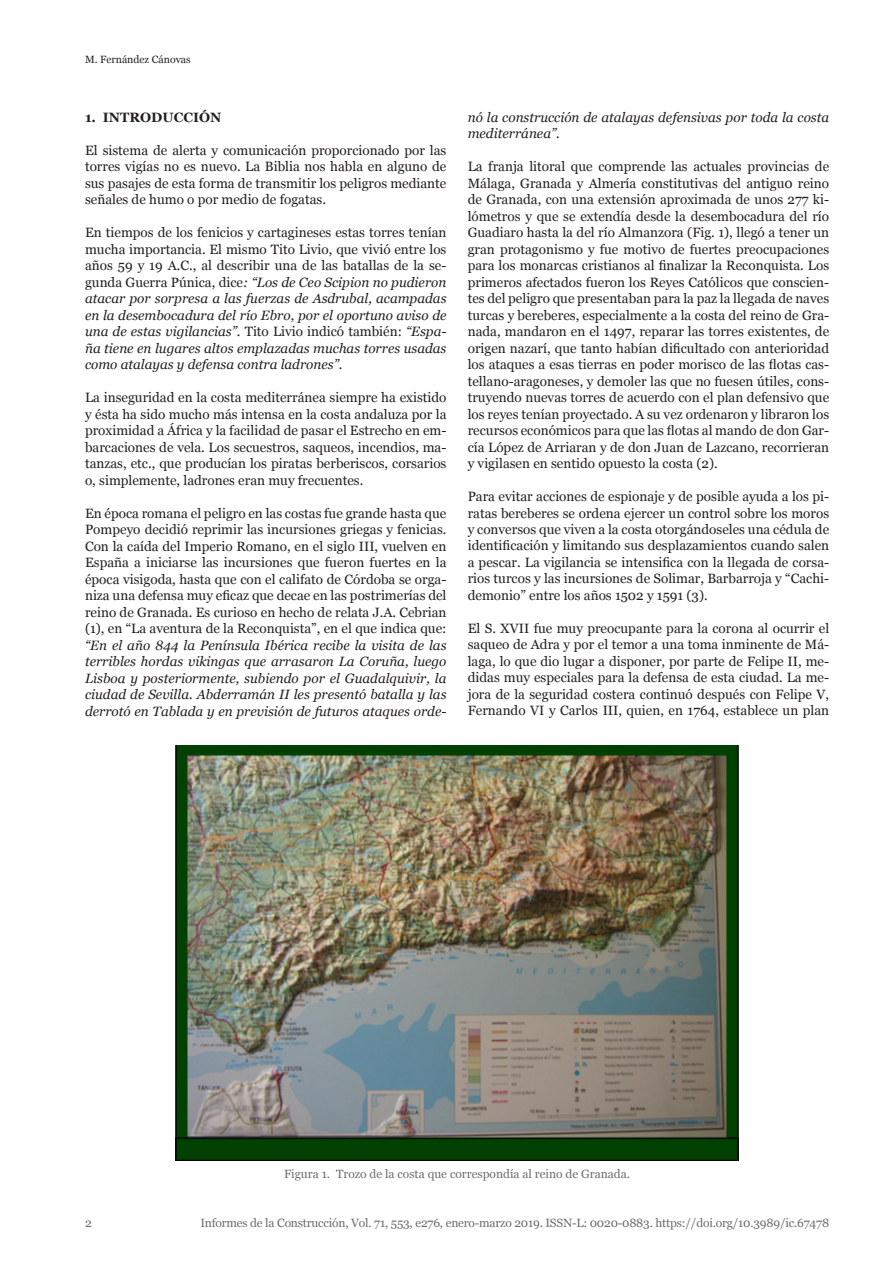
<style>
.page{position:relative;width:893px;height:1263px;background:#fff}
.page>*{position:absolute;margin:0;border:0;box-sizing:border-box;transform-origin:0 0}
.t1{font:13.5px/16.5px "Georgia";color:#231f20;text-align:justify}
.t2{font:italic 13.5px/16.5px "Georgia";color:#231f20;text-align:justify}
.t3{font:700 13.5px "Georgia";color:#231f20}
.t4{font:12px "Georgia";letter-spacing:-.015em;color:#6c6d70}
.t5{font:10.5px "Georgia";color:#231f20}
.s1{font-style:normal}
</style>
<div class="page">
<img style="left:175px;top:745px;width:564px;height:415px">
<p class="t5" style="left:85px;top:54px;width:107px">M. Fernández Cánovas</p>
<p class="t3" style="left:85px;top:109px;width:138px">1. INTRODUCCIÓN</p>
<p class="t1" style="left:85px;top:142px;width:363px">El sistema de alerta y comunicación proporcionado por las torres vigías no es nuevo. La Biblia nos habla en alguno de sus pasajes de esta forma de transmitir los peligros mediante señales de humo o por medio de fogatas.</p>
<p class="t2" style="left:85px;top:224px;width:363px"><span class="s1">En tiempos de los fenicios y cartagineses estas torres tenían mucha importancia. El mismo Tito Livio, que vivió entre los años 59 y 19 A.C., al describir una de las batallas de la se&shy;gunda Guerra Púnica, dice</span>: “Los de Ceo Scipion no pudieron atacar por sorpresa a las fuerzas de Asdrubal, acampadas en la desembocadura del río Ebro, por el oportuno aviso de una de estas vigilancias”<span class="s1">. Tito Livio indicó también:</span> “Espa&shy;ña tiene en lugares altos emplazadas muchas torres usadas como atalayas y defensa contra ladrones”<span class="s1">.</span></p>
<p class="t1" style="left:85px;top:389px;width:363px">La inseguridad en la costa mediterránea siempre ha existido y ésta ha sido mucho más intensa en la costa andaluza por la proximidad a África y la facilidad de pasar el Estrecho en em&shy;barcaciones de vela. Los secuestros, saqueos, incendios, ma&shy;tanzas, etc., que producían los piratas berberiscos, corsarios o, simplemente, ladrones eran muy frecuentes.</p>
<p class="t1" style="left:85px;top:505px;width:363px">En época romana el peligro en las costas fue grande hasta que Pompeyo decidió reprimir las incursiones griegas y fenicias.<br>Con la caída del Imperio Romano, en el siglo III, vuelven en España a iniciarse las incursiones que fueron fuertes en la época visigoda, hasta que con el califato de Córdoba se orga&shy;niza una defensa muy eficaz que decae en las postrimerías del reino de Granada. Es curioso en hecho de relata J.A. Cebrian (1), en “La aventura de la Reconquista”, en el que indica que:</p>
<p class="t2" style="left:85px;top:637px;width:363px">“En el año 844 la Península Ibérica recibe la visita de las terribles hordas vikingas que arrasaron La Coruña, luego Lisboa y posteriormente, subiendo por el Guadalquivir, la ciudad de Sevilla. Abderramán II les presentó batalla y las derrotó en Tablada y en previsión de futuros ataques orde-</p>
<p class="t2" style="left:468px;top:109px;width:363px">nó la construcción de atalayas defensivas por toda la costa mediterránea”.</p>
<p class="t1" style="left:468px;top:158px;width:363px">La franja litoral que comprende las actuales provincias de Málaga, Granada y Almería constitutivas del antigu0 reino de Granada, con una extensión aproximada de unos 277 ki&shy;lómetros y que se extendía desde la desembocadura del río Guadiaro hasta la del río Almanzora (Fig. 1), llegó a tener un gran protagonismo y fue motivo de fuertes preocupaciones para los monarcas cristianos al finalizar la Reconquista. Los primeros afectados fueron los Reyes Católicos que conscien&shy;tes del peligro que presentaban para la paz la llegada de naves turcas y bereberes, especialmente a la costa del reino de Gra&shy;nada, mandaron en el 1497, reparar las torres existentes, de origen nazarí, que tanto habían dificultado con anterioridad los ataques a esas tierras en poder morisco de las flotas cas&shy;tellano-aragoneses, y demoler las que no fuesen útiles, cons&shy;truyendo nuevas torres de acuerdo con el plan defensivo que los reyes tenían proyectado. A su vez ordenaron y libraron los recursos económicos para que las flotas al mando de don Gar&shy;cía López de Arriaran y de don Juan de Lazcano, recorrieran y vigilasen en sentido opuesto la costa (2).</p>
<p class="t1" style="left:468px;top:488px;width:363px">Para evitar acciones de espionaje y de posible ayuda a los pi&shy;ratas bereberes se ordena ejercer un control sobre los moros y conversos que viven a la costa otorgándoseles una cédula de identificación y limitando sus desplazamientos cuando salen a pescar. La vigilancia se intensifica con la llegada de corsa&shy;rios turcos y las incursiones de Solimar, Barbarroja y “Cachi&shy;demonio” entre los años 1502 y 1591 (3).</p>
<p class="t1" style="left:468px;top:620px;width:363px">El S. XVII fue muy preocupante para la corona al ocurrir el saqueo de Adra y por el temor a una toma inminente de Má&shy;laga, lo que dio lugar a disponer, por parte de Felipe II, me&shy;didas muy especiales para la defensa de esta ciudad. La me&shy;jora de la seguridad costera continuó después con Felipe V, Fernando VI y Carlos III, quien, en 1764, establece un plan</p>
<p class="t4" style="left:85px;top:1216px;width:8px">2</p>
<p class="t4" style="left:284px;top:1167px;width:348px">Figura 1. Trozo de la costa que correspondía al reino de Granada.</p>
<p class="t4" style="left:200px;top:1216px;width:630px">Informes de la Construcción, Vol. 71, 553, e276, enero-marzo 2019. ISSN-L: 0020-0883. https://doi.org/10.3989/ic.67478</p>
</div>
